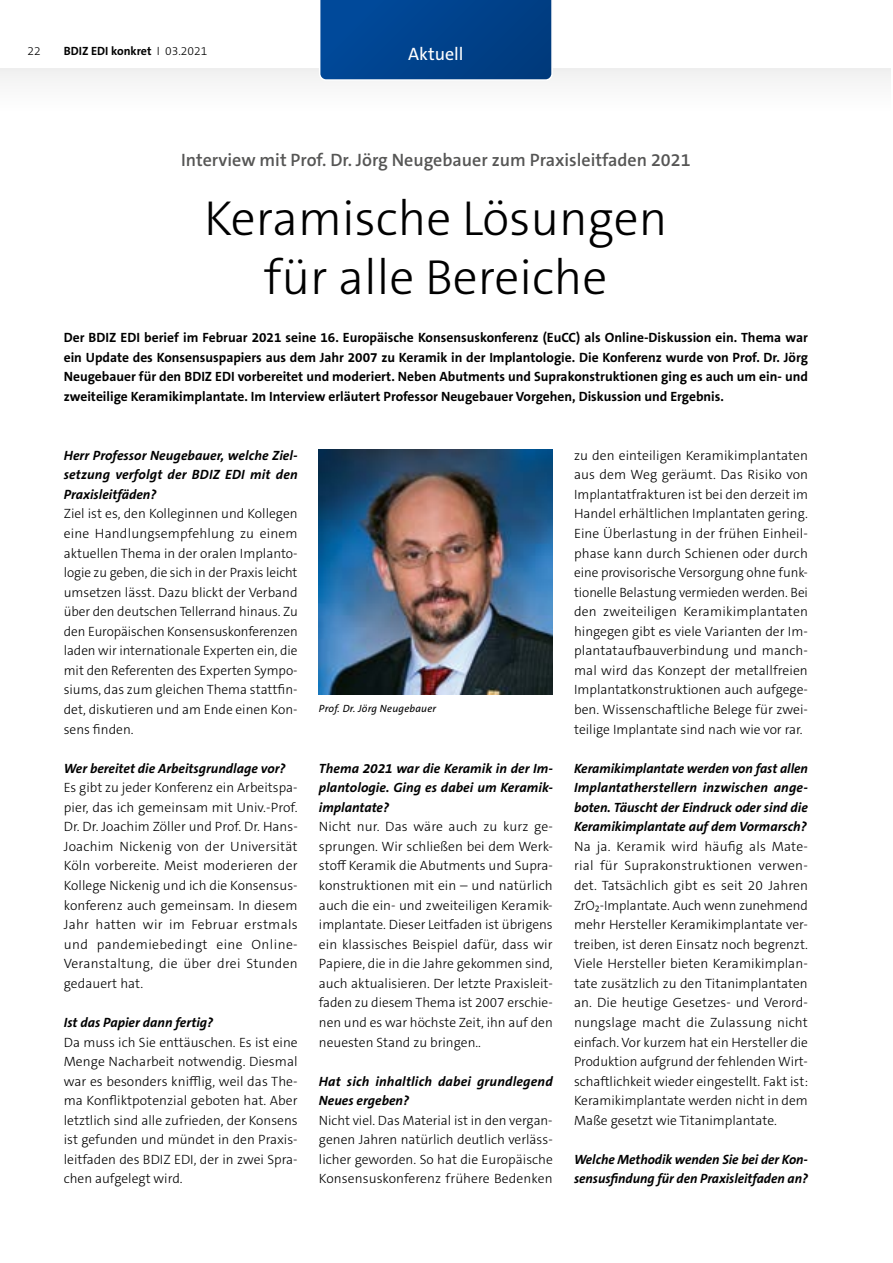
<style>
.page{position:relative;width:893px;height:1263px;background:#fff}
.page>*{position:absolute;margin:0;border:0;box-sizing:border-box;transform-origin:0 0}
.t1{font:300 49.5px/58.7px "The Sans C5";color:#000;text-align:center}
.t2{font:600 18px "The Sans C5";color:#565655}
.t3{font:18px "The Sans C5";color:#fff}
.t4{font:300 13.5px/19.5px "The Sans C5";color:#000;text-align:justify}
.t5{font:italic 700 13.5px/19.5px "The Sans C5";color:#000;text-align:justify}
.t6{font:700 13.5px/19.5px "The Sans C5";color:#000;text-align:justify}
.t7{font:700 12px "The Sans C5";color:#000}
.t8{font:300 12px "The Sans C5";color:#000}
.t9{font:italic 10.5px "The Sans C5";letter-spacing:.02em;color:#000}
.s1{font-weight:300}
</style>
<div class="page">
<div style="left:0;top:68px;width:891px;height:43px;background:#f8f8f8"></div>
<img style="left:319px;top:450px;width:234px;height:244px">
<svg style="left:320px;top:0;width:232px;height:80px;background:#04458e"></svg>
<p class="t8" style="left:27px;top:44px;width:15px">22</p>
<p class="t7" style="left:64px;top:44px;width:145px">BDIZ EDI konkret <span class="s1">I 03.2021</span></p>
<h2 class="t3" style="left:408px;top:42px;width:57px">Aktuell</h2>
<h2 class="t2" style="left:181px;top:149px;width:511px">Interview mit Prof. Dr. Jörg Neugebauer zum Praxisleitfaden 2021</h2>
<h1 class="t1" style="left:204px;top:190px;width:465px">Keramische Lösungen für alle Bereiche</h1>
<p class="t6" style="left:64px;top:328px;width:746px">Der BDIZ EDI berief im Februar 2021 seine 16. Europäische Konsensuskonferenz (EuCC) als Online-Diskussion ein. Thema war ein Update des Konsensuspapiers aus dem Jahr 2007 zu Keramik in der Implantologie. Die Konferenz wurde von Prof. Dr. Jörg Neugebauer für den BDIZ EDI vorbereitet und moderiert. Neben Abutments und Suprakonstruktionen ging es auch um ein- und zweiteilige Keramikimplantate. Im Interview erläutert Professor Neugebauer Vorgehen, Diskussion und Ergebnis.</p>
<p class="t5" style="left:64px;top:445px;width:235px">Herr Professor Neugebauer, welche Ziel&shy;setzung verfolgt der BDIZ EDI mit den Praxisleitfäden?</p>
<p class="t4" style="left:64px;top:504px;width:235px">Ziel ist es, den Kolleginnen und Kollegen eine Handlungsempfehlung zu einem aktuellen Thema in der oralen Implanto&shy;logie zu geben, die sich in der Praxis leicht umsetzen lässt. Dazu blickt der Verband über den deutschen Tellerrand hinaus. Zu den Europäischen Konsensuskonferenzen laden wir internationale Experten ein, die mit den Referenten des Experten Sympo&shy;siums, das zum gleichen Thema stattfin&shy;det, diskutieren und am Ende einen Kon&shy;sens finden.</p>
<p class="t5" style="left:64px;top:758px;width:223px">Wer bereitet die Arbeitsgrundlage vor?</p>
<p class="t4" style="left:64px;top:778px;width:235px">Es gibt zu jeder Konferenz ein Arbeitspa&shy;pier, das ich gemeinsam mit Univ.-Prof.<br>Dr. Dr. Joachim Zöller und Prof. Dr. Hans-Joachim Nickenig von der Universität Köln vorbereite. Meist moderieren der Kollege Nickenig und ich die Konsensus&shy;konferenz auch gemeinsam. In diesem Jahr hatten wir im Februar erstmals und pandemiebedingt eine Online-Veranstaltung, die über drei Stunden gedauert hat.</p>
<p class="t5" style="left:64px;top:1013px;width:151px">Ist das Papier dann fertig?</p>
<p class="t4" style="left:64px;top:1032px;width:235px">Da muss ich Sie enttäuschen. Es ist eine Menge Nacharbeit notwendig. Diesmal war es besonders knifflig, weil das The&shy;ma Konfliktpotenzial geboten hat. Aber letztlich sind alle zufrieden, der Konsens ist gefunden und mündet in den Praxis&shy;leitfaden des BDIZ EDI, der in zwei Spra&shy;chen aufgelegt wird.</p>
<p class="t9" style="left:319px;top:702px;width:119px">Prof. Dr. Jörg Neugebauer</p>
<p class="t5" style="left:319px;top:758px;width:235px">Thema 2021 war die Keramik in der Im&shy;plantologie. Ging es dabei um Keramik&shy;implantate?</p>
<p class="t4" style="left:319px;top:817px;width:235px">Nicht nur. Das wäre auch zu kurz ge&shy;sprungen. Wir schließen bei dem Werk&shy;stoff Keramik die Abutments und Supra&shy;konstruktionen mit ein – und natürlich auch die ein- und zweiteiligen Keramik&shy;implantate. Dieser Leitfaden ist übrigens ein klassisches Beispiel dafür, dass wir Papiere, die in die Jahre gekommen sind, auch aktualisieren. Der letzte Praxisleit&shy;faden zu diesem Thema ist 2007 erschie&shy;nen und es war höchste Zeit, ihn auf den neuesten Stand zu bringen..</p>
<p class="t5" style="left:319px;top:1071px;width:235px">Hat sich inhaltlich dabei grundlegend<br>Neues ergeben?</p>
<p class="t4" style="left:319px;top:1110px;width:235px">Nicht viel. Das Material ist in den vergan&shy;genen Jahren natürlich deutlich verläss&shy;licher geworden. So hat die Europäische Konsensuskonferenz frühere Bedenken</p>
<p class="t4" style="left:574px;top:445px;width:236px">zu den einteiligen Keramikimplantaten aus dem Weg geräumt. Das Risiko von Implantatfrakturen ist bei den derzeit im Handel erhältlichen Implantaten gering.<br>Eine Überlastung in der frühen Einheil&shy;phase kann durch Schienen oder durch eine provisorische Versorgung ohne funk&shy;tionelle Belastung vermieden werden. Bei den zweiteiligen Keramikimplantaten hingegen gibt es viele Varianten der Im&shy;plantataufbauverbindung und manch&shy;mal wird das Konzept der metallfreien Implantatkonstruktionen auch aufgege&shy;ben. Wissenschaftliche Belege für zwei&shy;teilige Implantate sind nach wie vor rar.</p>
<p class="t5" style="left:574px;top:758px;width:235px">Keramikimplantate werden von fast allen Implantatherstellern inzwischen ange&shy;boten. Täuscht der Eindruck oder sind die Keramikimplantate auf dem Vormarsch?</p>
<p class="t4" style="left:574px;top:837px;width:235px">Na ja. Keramik wird häufig als Mate&shy;rial für Suprakonstruktionen verwen&shy;det. Tatsächlich gibt es seit 20 Jahren ZrO₂‑Implantate. Auch wenn zunehmend mehr Hersteller Keramikimplantate ver&shy;treiben, ist deren Einsatz noch begrenzt.<br>Viele Hersteller bieten Keramikimplan&shy;tate zusätzlich zu den Titanimplantaten an. Die heutige Gesetzes- und Verord&shy;nungslage macht die Zulassung nicht einfach. Vor kurzem hat ein Hersteller die Produktion aufgrund der fehlenden Wirt&shy;schaftlichkeit wieder eingestellt. Fakt ist:<br>Keramikimplantate werden nicht in dem Maße gesetzt wie Titanimplantate.</p>
<p class="t5" style="left:574px;top:1150px;width:235px">Welche Methodik wenden Sie bei der Kon&shy;sensusfindung für den Praxisleitfaden an?</p>
</div>
